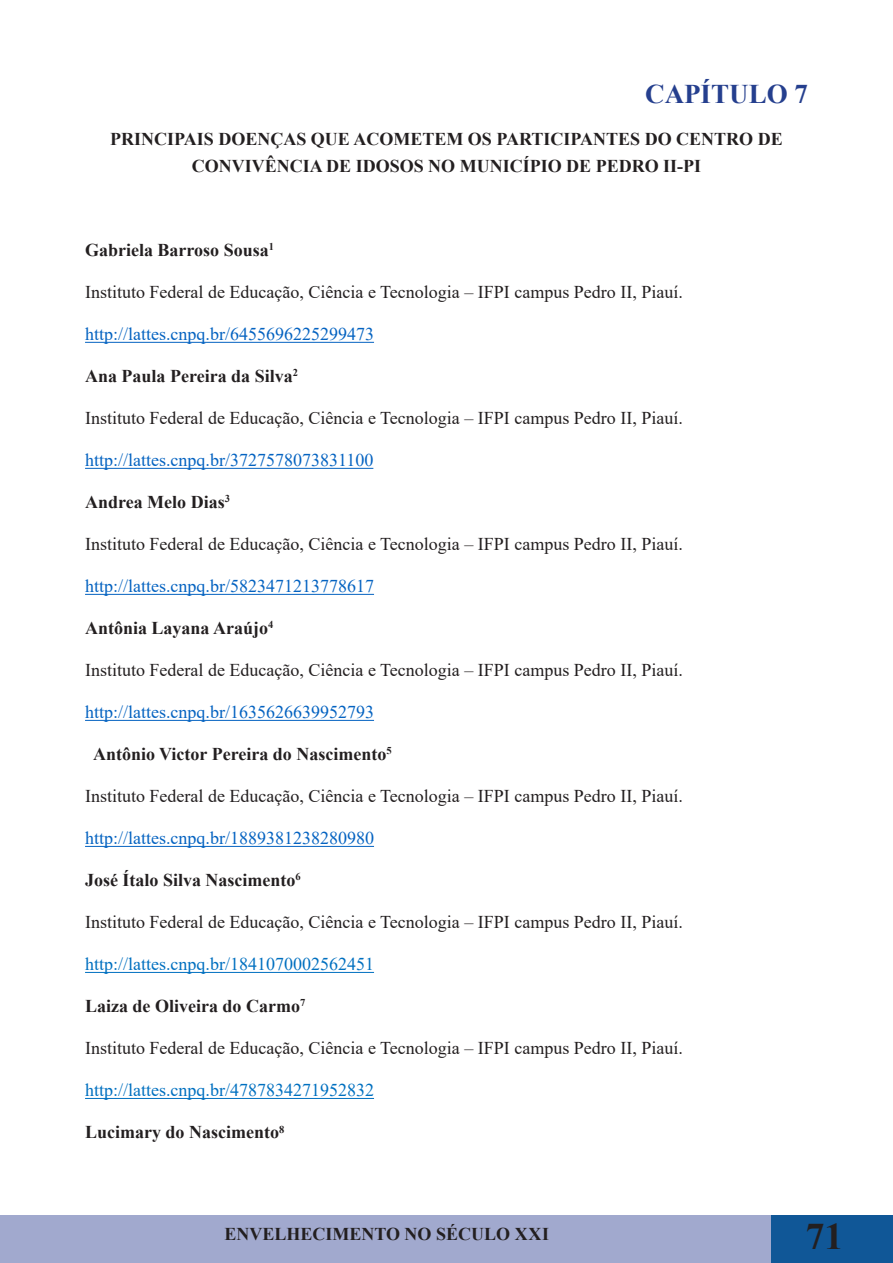
<style>
.page{position:relative;width:893px;height:1263px;background:#fff}
.page>*{position:absolute;margin:0;border:0;box-sizing:border-box;transform-origin:0 0}
.t1{font:700 37.5px "Times New Roman";color:#231f20}
.t2{font:700 27px "Times New Roman";color:#253f8e}
.t3{font:18px "Times New Roman";color:#231f20}
.t4{font:700 18px/27px "Times New Roman";color:#231f20;text-align:center}
.t5{font:18px "Times New Roman";color:#0563c1}
.t6{font:18px "Times New Roman";color:#0070c0}
</style>
<div class="page">
<div style="left:0;top:1215px;width:893px;height:48px;background:#a1a9ce"></div>
<div style="left:771px;top:1215px;width:122px;height:48px;background:#105797"></div>
<hr style="left:85px;top:342px;width:289px;height:1px;background:#0563c1">
<hr style="left:85px;top:468px;width:288px;height:1px;background:#0563c1">
<hr style="left:85px;top:594px;width:289px;height:1px;background:#0563c1">
<hr style="left:85px;top:720px;width:289px;height:1px;background:#0563c1">
<hr style="left:85px;top:846px;width:289px;height:1px;background:#0563c1">
<hr style="left:85px;top:972px;width:289px;height:1px;background:#0070c0">
<hr style="left:85px;top:1098px;width:289px;height:1px;background:#0070c0">
<p class="t2" style="left:645px;top:75px;width:164px">CAPÍTULO 7</p>
<p class="t4" style="left:110px;top:125px;width:674px">PRINCIPAIS DOENÇAS QUE ACOMETEM OS PARTICIPANTES DO CENTRO DE<br>CONVIVÊNCIA DE IDOSOS NO MUNICÍPIO DE PEDRO II-PI</p>
<p class="t4" style="left:85px;top:236px;width:190px">Gabriela Barroso Sousa<sup>1</sup></p>
<p class="t3" style="left:85px;top:280px;width:599px">Instituto Federal de Educação, Ciência e Tecnologia – IFPI campus Pedro II, Piauí.</p>
<p class="t5" style="left:85px;top:322px;width:291px">http://lattes.cnpq.br/6455696225299473</p>
<p class="t4" style="left:85px;top:362px;width:214px">Ana Paula Pereira da Silva<sup>2</sup></p>
<p class="t3" style="left:85px;top:406px;width:599px">Instituto Federal de Educação, Ciência e Tecnologia – IFPI campus Pedro II, Piauí.</p>
<p class="t5" style="left:85px;top:448px;width:290px">http://lattes.cnpq.br/3727578073831100</p>
<p class="t4" style="left:85px;top:488px;width:146px">Andrea Melo Dias<sup>3</sup></p>
<p class="t3" style="left:85px;top:532px;width:599px">Instituto Federal de Educação, Ciência e Tecnologia – IFPI campus Pedro II, Piauí.</p>
<p class="t5" style="left:85px;top:574px;width:291px">http://lattes.cnpq.br/5823471213778617</p>
<p class="t4" style="left:85px;top:614px;width:190px">Antônia Layana Araújo<sup>4</sup></p>
<p class="t3" style="left:85px;top:658px;width:599px">Instituto Federal de Educação, Ciência e Tecnologia – IFPI campus Pedro II, Piauí.</p>
<p class="t5" style="left:85px;top:700px;width:291px">http://lattes.cnpq.br/1635626639952793</p>
<p class="t4" style="left:93px;top:740px;width:300px">Antônio Victor Pereira do Nascimento<sup>5</sup></p>
<p class="t3" style="left:85px;top:784px;width:599px">Instituto Federal de Educação, Ciência e Tecnologia – IFPI campus Pedro II, Piauí.</p>
<p class="t5" style="left:85px;top:826px;width:291px">http://lattes.cnpq.br/1889381238280980</p>
<p class="t4" style="left:85px;top:866px;width:217px">José Ítalo Silva Nascimento<sup>6</sup></p>
<p class="t3" style="left:85px;top:910px;width:599px">Instituto Federal de Educação, Ciência e Tecnologia – IFPI campus Pedro II, Piauí.</p>
<p class="t6" style="left:85px;top:952px;width:291px">http://lattes.cnpq.br/1841070002562451</p>
<p class="t4" style="left:85px;top:992px;width:222px">Laiza de Oliveira do Carmo<sup>7</sup></p>
<p class="t3" style="left:85px;top:1036px;width:599px">Instituto Federal de Educação, Ciência e Tecnologia – IFPI campus Pedro II, Piauí.</p>
<p class="t6" style="left:85px;top:1078px;width:291px">http://lattes.cnpq.br/4787834271952832</p>
<p class="t4" style="left:85px;top:1118px;width:201px">Lucimary do Nascimento<sup>8</sup></p>
<p class="t4" style="left:224px;top:1219px;width:326px">ENVELHECIMENTO NO SÉCULO XXI</p>
<h1 class="t1" style="left:806px;top:1209px;width:39px">71</h1>
</div>
